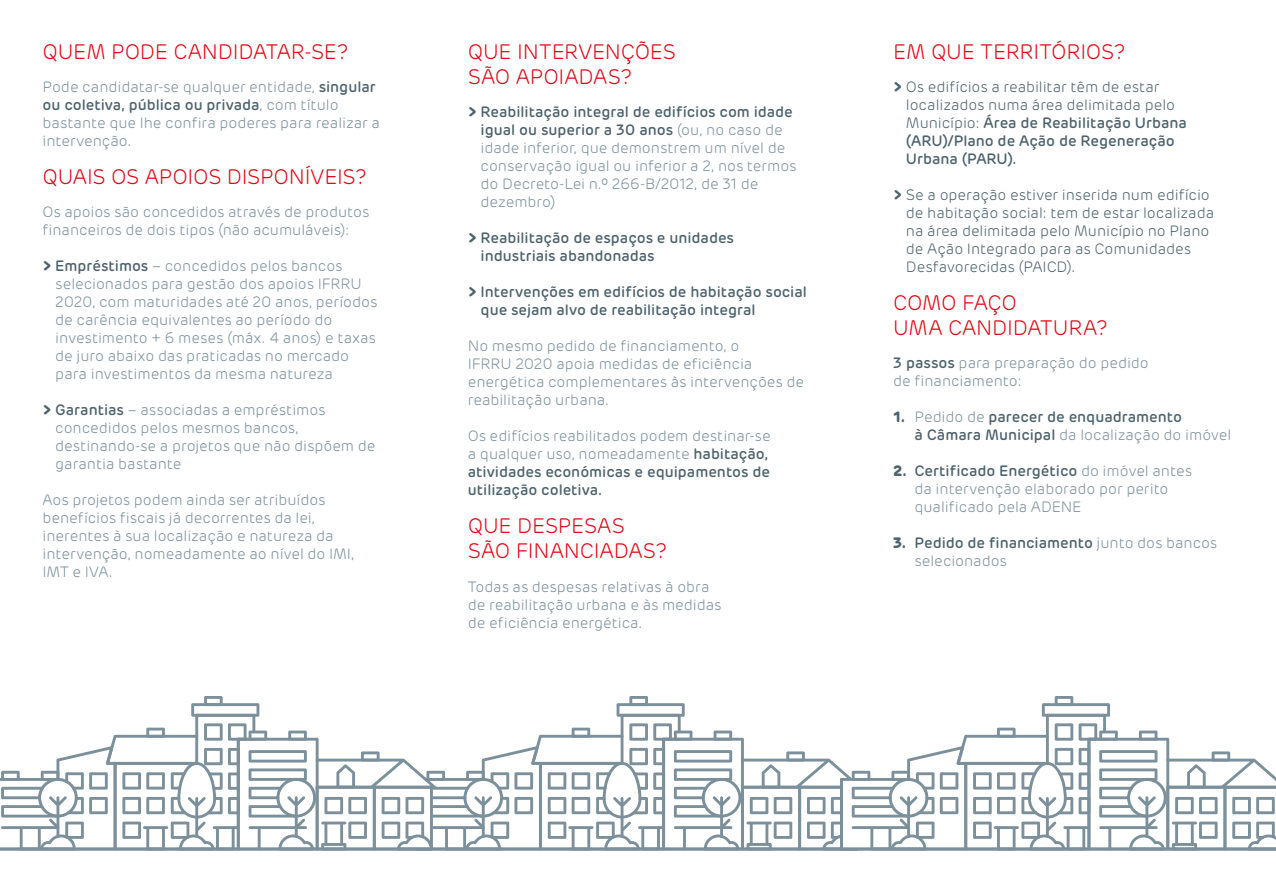
<style>
.page{position:relative;width:1276px;height:893px;background:#fff}
.page>*{position:absolute;margin:0;border:0;box-sizing:border-box;transform-origin:0 0}
.t1{font:300 21px/25.2px "Rubrik";letter-spacing:-.005em;color:#e30613}
.t2{font:300 15px/18px "Rubrik";color:#7c909b}
.t3{font:300 15px/18px "Rubrik";color:#4c626c}
.t4{font:500 15px/18px "Rubrik";color:#4c626c}
.s1{font-weight:500;color:#4c626c}
.s2{font-weight:700;color:#4c626c}
.s3{font-weight:700}
.s4{font-weight:500}
.s5{font-weight:300;color:#7c909b}
</style>
<div class="page">
<svg style="left:0;top:696px;width:1276px;height:154px"></svg>
<h1 class="t1" style="left:43px;top:40px;width:307px">QUEM PODE CANDIDATAR-SE?</h1>
<p class="t2" style="left:43px;top:78px;width:339px">Pode candidatar-se qualquer entidade, <span class="s1">singular ou coletiva, pública ou privada</span>, com título bastante que lhe confira poderes para realizar a intervenção.</p>
<h1 class="t1" style="left:43px;top:165px;width:326px">QUAIS OS APOIOS DISPONÍVEIS?</h1>
<p class="t2" style="left:43px;top:203px;width:328px">Os apoios são concedidos através de produtos financeiros de dois tipos (não acumuláveis):</p>
<p class="t2" style="left:55px;top:257px;width:323px;text-indent:-13px"><span class="s2">&gt;</span> <span class="s1">Empréstimos</span> – concedidos pelos bancos selecionados para gestão dos apoios IFRRU 2020, com maturidades até 20 anos, períodos de carência equivalentes ao período do investimento + 6 meses (máx. 4 anos) e taxas de juro abaixo das praticadas no mercado para investimentos da mesma natureza</p>
<p class="t2" style="left:55px;top:401px;width:322px;text-indent:-13px"><span class="s2">&gt;</span> <span class="s1">Garantias</span> – associadas a empréstimos concedidos pelos mesmos bancos, destinando-se a projetos que não dispõem de garantia bastante</p>
<p class="t2" style="left:43px;top:491px;width:313px">Aos projetos podem ainda ser atribuídos benefícios fiscais já decorrentes da lei, inerentes à sua localização e natureza da intervenção, nomeadamente ao nível do IMI, IMT e IVA.</p>
<h1 class="t1" style="left:468px;top:40px;width:209px">QUE INTERVENÇÕES<br>SÃO APOIADAS?</h1>
<h1 class="t1" style="left:893px;top:40px;width:234px">EM QUE TERRITÓRIOS?</h1>
<p class="t3" style="left:906px;top:78px;width:282px;text-indent:-13px"><span class="s3">&gt;</span> Os edifícios a reabilitar têm de estar localizados numa área delimitada pelo Município: <span class="s4">Área de Reabilitação Urbana (ARU)/Plano de Ação de Regeneração Urbana (PARU).</span></p>
<p class="t3" style="left:906px;top:186px;width:310px;text-indent:-13px"><span class="s3">&gt;</span> Se a operação estiver inserida num edifício de habitação social: tem de estar localizada na área delimitada pelo Município no Plano de Ação Integrado para as Comunidades Desfavorecidas (PAICD).</p>
<p class="t2" style="left:480px;top:103px;width:317px;text-indent:-13px"><span class="s2">&gt;</span> <span class="s1">Reabilitação integral de edifícios com idade igual ou superior a 30 anos</span> (ou, no caso de idade inferior, que demonstrem um nível de conservação igual ou inferior a 2, nos termos do Decreto-Lei n.º 266-B/2012, de 31 de dezembro)</p>
<p class="t4" style="left:480px;top:229px;width:255px;text-indent:-13px"><span class="s3">&gt;</span> Reabilitação de espaços e unidades industriais abandonadas</p>
<p class="t4" style="left:480px;top:283px;width:328px;text-indent:-13px"><span class="s3">&gt;</span> Intervenções em edifícios de habitação social que sejam alvo de reabilitação integral</p>
<p class="t2" style="left:468px;top:337px;width:338px">No mesmo pedido de financiamento, o<br>IFRRU 2020 apoia medidas de eficiência energética complementares às intervenções de reabilitação urbana.</p>
<p class="t2" style="left:468px;top:427px;width:304px">Os edifícios reabilitados podem destinar-se a qualquer uso, nomeadamente <span class="s1">habitação, atividades económicas e equipamentos de utilização coletiva.</span></p>
<h1 class="t1" style="left:893px;top:291px;width:216px">COMO FAÇO<br>UMA CANDIDATURA?</h1>
<p class="t2" style="left:893px;top:354px;width:257px"><span class="s1">3 passos</span> para preparação do pedido de financiamento:</p>
<p class="t4" style="left:914px;top:408px;width:318px;text-indent:-21px"><span class="s3">1.</span> <span class="s5">Pedido de</span> parecer de enquadramento<br>à Câmara Municipal <span class="s5">da localização do imóvel</span></p>
<p class="t2" style="left:914px;top:462px;width:279px;text-indent:-21px"><span class="s2">2.</span> <span class="s1">Certificado Energético</span> do imóvel antes da intervenção elaborado por perito qualificado pela ADENE</p>
<p class="t2" style="left:914px;top:534px;width:304px;text-indent:-21px"><span class="s2">3.</span> <span class="s1">Pedido de financiamento</span> junto dos bancos selecionados</p>
<h1 class="t1" style="left:468px;top:514px;width:201px">QUE DESPESAS<br>SÃO FINANCIADAS?</h1>
<p class="t2" style="left:468px;top:578px;width:255px">Todas as despesas relativas à obra de reabilitação urbana e às medidas de eficiência energética.</p>
</div>
